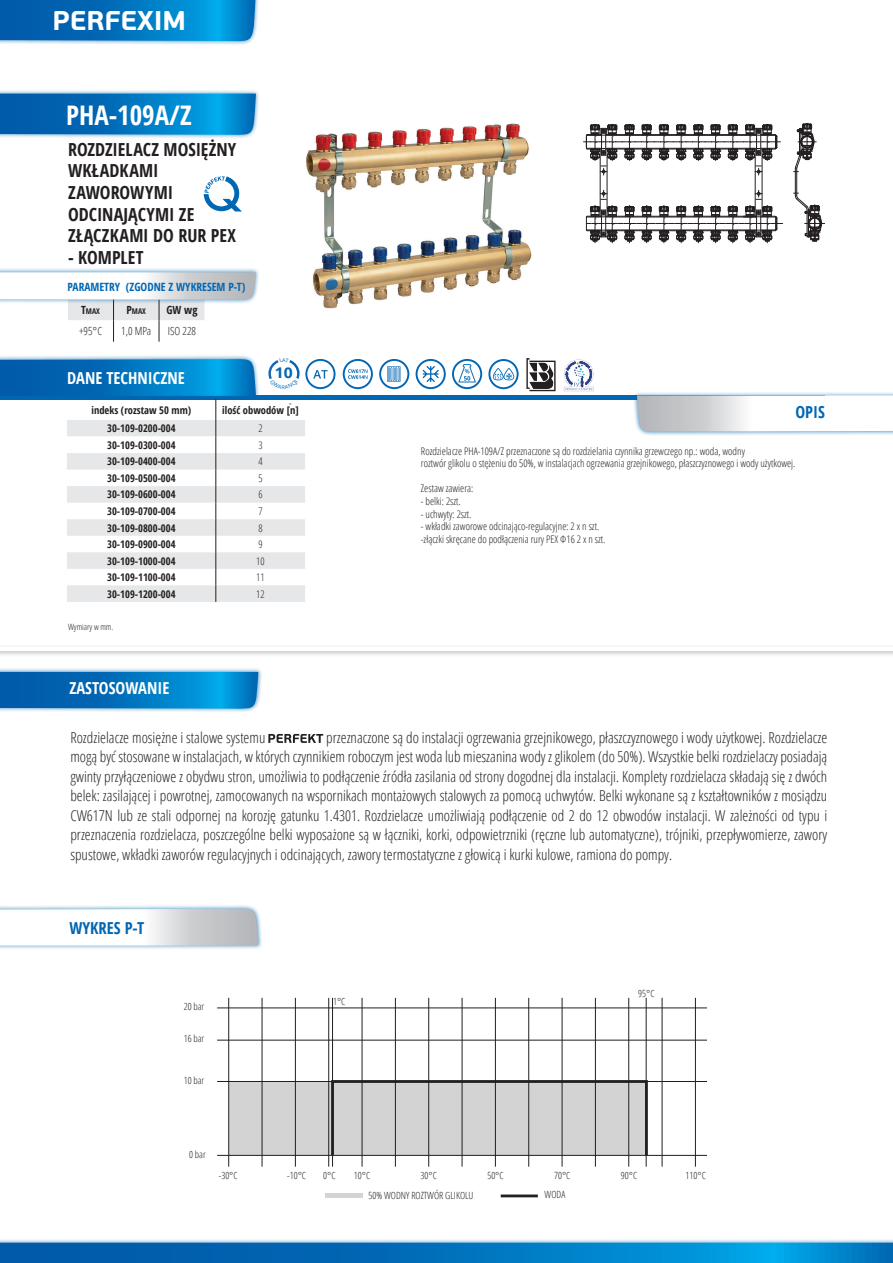
<style>
.page{position:relative;width:893px;height:1263px;background:#fff}
.page>*{position:absolute;margin:0;border:0;box-sizing:border-box;transform-origin:0 0}
.t1{font:700 condensed 27px "Open Sans";color:#fff}
.t2{font:700 27px "PF Beau Sans Pro";color:#fff}
.t3{font:700 condensed 18px/21.6px "Open Sans";letter-spacing:.005em;color:#231f20}
.t4{font:700 condensed 16.5px "Open Sans";color:#fff}
.t5{font:700 condensed 16.5px "Open Sans";color:#0166b3}
.t6{font:300 condensed 15px/19.5px "Open Sans";color:#231f20;text-align:justify}
.t7{font:700 14.7px "Open Sans";color:#0166b3;scale:1.07 1}
.t8{font:700 condensed 11.4px "Open Sans";color:#0166b3}
.t9{font:300 condensed 11.25px "Open Sans";color:#231f20}
.t10{font:700 condensed 11.25px "Open Sans";color:#231f20}
.t11{font:300 condensed 10.5px/12.6px "Open Sans";color:#231f20}
.t12{font:700 condensed 10.5px "Open Sans";color:#231f20}
.t13{font:300 9.9px "Open Sans Condensed";color:#231f20}
.t14{font:300 condensed 8.7px "Open Sans";color:#231f20}
.t15{font:700 condensed 7.8px "Open Sans";color:#231f20}
.s1{font-size:11.25px}
</style>
<div class="page">
<div style="left:0;top:0;width:261px;height:46px;background:#0169af;opacity:.75"></div>
<svg style="left:0;top:0;width:256px;height:45px;background:#1682c5"></svg>
<div style="left:0;top:1238px;width:893px;height:25px;background:#0169af;opacity:.75"></div>
<div style="left:0;top:667px;width:262px;height:46px;background:#0169af;opacity:.75"></div>
<svg style="left:0;top:672px;width:259px;height:39px;background:#0f7ec3"></svg>
<div style="left:0;top:904px;width:262px;height:46px;background:#0169af;opacity:.75"></div>
<svg style="left:0;top:909px;width:258px;height:37px"></svg>
<svg style="left:268px;top:734px;width:55px;height:9px"></svg>
<div style="left:0;top:644px;width:893px;height:13px;background:#231f20;opacity:.3"></div>
<hr style="left:0;top:647px;width:893px;height:4px;background:#fff">
<svg style="left:0;top:1242px;width:893px;height:21px;background:#0578c0"></svg>
<hr style="left:262px;top:998px;width:1px;height:169px;background:#231f20">
<hr style="left:228px;top:998px;width:1px;height:169px;background:#231f20">
<hr style="left:295px;top:998px;width:1px;height:169px;background:#231f20">
<hr style="left:332px;top:998px;width:1px;height:169px;background:#231f20">
<hr style="left:328px;top:998px;width:1px;height:169px;background:#231f20">
<hr style="left:362px;top:998px;width:1px;height:169px;background:#231f20">
<hr style="left:395px;top:998px;width:1px;height:169px;background:#231f20">
<hr style="left:428px;top:998px;width:1px;height:169px;background:#231f20">
<hr style="left:462px;top:998px;width:1px;height:169px;background:#231f20">
<hr style="left:495px;top:998px;width:1px;height:169px;background:#231f20">
<hr style="left:528px;top:998px;width:1px;height:169px;background:#231f20">
<hr style="left:562px;top:998px;width:1px;height:169px;background:#231f20">
<hr style="left:628px;top:998px;width:1px;height:169px;background:#231f20">
<hr style="left:695px;top:998px;width:1px;height:169px;background:#231f20">
<hr style="left:217px;top:1155px;width:490px;height:1px;background:#231f20">
<hr style="left:217px;top:1081px;width:490px;height:1px;background:#231f20">
<hr style="left:217px;top:1008px;width:490px;height:1px;background:#231f20">
<hr style="left:217px;top:1040px;width:490px;height:1px;background:#231f20">
<hr style="left:646px;top:998px;width:1px;height:169px;background:#231f20">
<hr style="left:595px;top:998px;width:1px;height:169px;background:#231f20">
<hr style="left:662px;top:998px;width:1px;height:169px;background:#231f20">
<div style="left:325px;top:1193px;width:37px;height:5px;background:#d3d3d3"></div>
<hr style="left:501px;top:1194px;width:37px;height:3px;background:#231f20">
<div style="left:229px;top:1081px;width:417px;height:74px;background:#d3d3d3"></div>
<div style="left:331px;top:1080px;width:317px;height:77px;border:3px solid #231f20"></div>
<div style="left:0;top:89px;width:261px;height:51px;background:#0169af;opacity:.75"></div>
<svg style="left:0;top:94px;width:256px;height:44px;background:#1280c4"></svg>
<div style="left:0;top:268px;width:260px;height:36px;background:#0169af;opacity:.75"></div>
<svg style="left:0;top:272px;width:256px;height:70px"></svg>
<div style="left:0;top:395px;width:825px;height:5px;background:#0166b3"></div>
<svg style="left:204px;top:176px;width:38px;height:36px"></svg>
<div style="left:0;top:354px;width:260px;height:46px;background:#0169af;opacity:.75"></div>
<svg style="left:379px;top:359px;width:30px;height:30px"></svg>
<svg style="left:416px;top:359px;width:30px;height:30px"></svg>
<svg style="left:488px;top:359px;width:31px;height:30px"></svg>
<svg style="left:343px;top:359px;width:30px;height:30px"></svg>
<svg style="left:452px;top:359px;width:30px;height:30px"></svg>
<svg style="left:526px;top:358px;width:30px;height:33px"></svg>
<div style="left:633px;top:391px;width:260px;height:45px;background:#0169af;opacity:.75"></div>
<svg style="left:637px;top:395px;width:256px;height:39px"></svg>
<img style="left:306px;top:123px;width:226px;height:186px">
<svg style="left:564px;top:359px;width:30px;height:33px"></svg>
<hr style="left:600px;top:149px;width:1px;height:67px;background:#231f20">
<hr style="left:607px;top:149px;width:1px;height:67px;background:#231f20">
<svg style="left:600px;top:190px;width:7px;height:10px"></svg>
<svg style="left:600px;top:166px;width:7px;height:9px"></svg>
<hr style="left:755px;top:149px;width:1px;height:67px;background:#231f20">
<hr style="left:762px;top:149px;width:1px;height:66px;background:#231f20">
<svg style="left:755px;top:190px;width:7px;height:10px"></svg>
<svg style="left:755px;top:166px;width:7px;height:9px"></svg>
<svg style="left:586px;top:206px;width:197px;height:37px"></svg>
<svg style="left:583px;top:124px;width:197px;height:36px"></svg>
<svg style="left:794px;top:123px;width:31px;height:119px"></svg>
<svg style="left:0;top:358px;width:336px;height:244px"></svg>
<h1 class="t2" style="left:52px;top:4px;width:135px">PERFEXIM</h1>
<h1 class="t1" style="left:66px;top:96px;width:127px">PHA-109A/Z</h1>
<p class="t3" style="left:68px;top:138px;width:170px">ROZDZIELACZ MOSIĘŻNY<br>WKŁADKAMI<br>ZAWOROWYMI<br>ODCINAJĄCYMI ZE<br>ZŁĄCZKAMI DO RUR PEX</p>
<p class="t3" style="left:68px;top:246px;width:77px">- KOMPLET</p>
<p class="t8" style="left:67px;top:278px;width:180px">PARAMETRY (ZGODNE Z WYKRESEM P-T)</p>
<p class="t15" style="left:81px;top:306px;width:20px"><span class="s1">T</span>MAX</p>
<p class="t15" style="left:127px;top:306px;width:21px"><span class="s1">P</span>MAX</p>
<p class="t10" style="left:166px;top:302px;width:33px">GW wg</p>
<p class="t9" style="left:79px;top:324px;width:25px">+95°C</p>
<p class="t9" style="left:121px;top:324px;width:32px">1,0 MPa</p>
<p class="t9" style="left:168px;top:324px;width:30px">ISO 228</p>
<p class="t4" style="left:67px;top:367px;width:119px">DANE TECHNICZNE</p>
<p class="t7" style="left:275px;top:363px;width:18px">10</p>
<p class="t12" style="left:92px;top:402px;width:101px">indeks (rozstaw 50 mm)</p>
<p class="t12" style="left:222px;top:402px;width:78px">ilość obwodów [n]</p>
<p class="t12" style="left:107px;top:421px;width:70px">30-109-0200-004</p>
<p class="t11" style="left:258px;top:422px;width:6px">2</p>
<p class="t12" style="left:107px;top:438px;width:70px">30-109-0300-004</p>
<p class="t11" style="left:258px;top:438px;width:6px">3</p>
<p class="t12" style="left:107px;top:454px;width:70px">30-109-0400-004</p>
<p class="t11" style="left:258px;top:455px;width:6px">4</p>
<p class="t12" style="left:107px;top:471px;width:70px">30-109-0500-004</p>
<p class="t11" style="left:258px;top:471px;width:6px">5</p>
<p class="t12" style="left:107px;top:487px;width:70px">30-109-0600-004</p>
<p class="t11" style="left:258px;top:488px;width:6px">6</p>
<p class="t12" style="left:107px;top:504px;width:70px">30-109-0700-004</p>
<p class="t11" style="left:258px;top:504px;width:6px">7</p>
<p class="t12" style="left:107px;top:520px;width:70px">30-109-0800-004</p>
<p class="t11" style="left:258px;top:521px;width:6px">8</p>
<p class="t12" style="left:107px;top:537px;width:70px">30-109-0900-004</p>
<p class="t11" style="left:258px;top:538px;width:6px">9</p>
<p class="t12" style="left:107px;top:553px;width:70px">30-109-1000-004</p>
<p class="t11" style="left:256px;top:554px;width:10px">10</p>
<p class="t12" style="left:107px;top:570px;width:70px">30-109-1100-004</p>
<p class="t11" style="left:256px;top:571px;width:10px">11</p>
<p class="t12" style="left:107px;top:586px;width:70px">30-109-1200-004</p>
<p class="t11" style="left:256px;top:587px;width:10px">12</p>
<p class="t14" style="left:68px;top:621px;width:47px">Wymiary w mm.</p>
<p class="t4" style="left:69px;top:677px;width:102px">ZASTOSOWANIE</p>
<p class="t5" style="left:795px;top:400px;width:31px">OPIS</p>
<p class="t11" style="left:421px;top:444px;width:376px">Rozdzielacze PHA-109A/Z przeznaczone są do rozdzielania czynnika grzewczego np.: woda, wodny<br>roztwór glikolu o stężeniu do 50%, w instalacjach ogrzewania grzejnikowego, płaszczyznowego i wody użytkowej.</p>
<p class="t11" style="left:421px;top:482px;width:54px">Zestaw zawiera:</p>
<p class="t11" style="left:421px;top:494px;width:41px">- belki: 2szt.</p>
<p class="t11" style="left:421px;top:507px;width:52px">- uchwyty: 2szt.</p>
<p class="t11" style="left:421px;top:520px;width:186px">- wkładki zaworowe odcinająco-regulacyjne: 2 x n szt. -złączki skręcane do podłączenia rury PEX Φ16 2 x n szt.</p>
<p class="t6" style="left:70px;top:727px;width:758px;text-indent:256px">przeznaczone są do instalacji ogrzewania grzejnikowego, płaszczyznowego i wody użytkowej. Rozdzielacze mogą być stosowane w instalacjach, w których czynnikiem roboczym jest woda lub mieszanina wody z glikolem (do 50%). Wszystkie belki rozdzielaczy posiadają gwinty przyłączeniowe z obydwu stron, umożliwia to podłączenie źródła zasilania od strony dogodnej dla instalacji. Komplety rozdzielacza składają się z dwóch belek: zasilającej i powrotnej, zamocowanych na wspornikach montażowych stalowych za pomocą uchwytów. Belki wykonane są z kształtowników z mosiądzu CW617N lub ze stali odpornej na korozję gatunku 1.4301. Rozdzielacze umożliwiają podłączenie od 2 do 12 obwodów instalacji. W zależności od typu i przeznaczenia rozdzielacza, poszczególne belki wyposażone są w łączniki, korki, odpowietrzniki (ręczne lub automatyczne), trójniki, przepływomierze, zawory spustowe, wkładki zaworów regulacyjnych i odcinających, zawory termostatyczne z głowicą i kurki kulowe, ramiona do pompy.</p>
<p class="t6" style="left:70px;top:727px;width:197px">Rozdzielacze mosiężne i stalowe systemu</p>
<p class="t5" style="left:69px;top:917px;width:76px">WYKRES P-T</p>
<p class="t13" style="left:184px;top:999px;width:22px">20 bar</p>
<p class="t13" style="left:184px;top:1032px;width:22px">16 bar</p>
<p class="t13" style="left:184px;top:1073px;width:22px">10 bar</p>
<p class="t13" style="left:333px;top:994px;width:14px">1°C</p>
<p class="t13" style="left:638px;top:986px;width:18px">95°C</p>
<p class="t13" style="left:189px;top:1147px;width:18px">0 bar</p>
<p class="t13" style="left:219px;top:1169px;width:20px">-30°C</p>
<p class="t13" style="left:287px;top:1169px;width:20px">-10°C</p>
<p class="t13" style="left:323px;top:1169px;width:14px">0°C</p>
<p class="t13" style="left:354px;top:1169px;width:18px">10°C</p>
<p class="t13" style="left:421px;top:1169px;width:18px">30°C</p>
<p class="t13" style="left:487px;top:1169px;width:18px">50°C</p>
<p class="t13" style="left:554px;top:1169px;width:18px">70°C</p>
<p class="t13" style="left:621px;top:1169px;width:18px">90°C</p>
<p class="t13" style="left:686px;top:1169px;width:22px">110°C</p>
<p class="t13" style="left:368px;top:1188px;width:107px">50% WODNY ROZTWÓR GLIKOLU</p>
<p class="t13" style="left:545px;top:1188px;width:22px">WODA</p>
</div>
